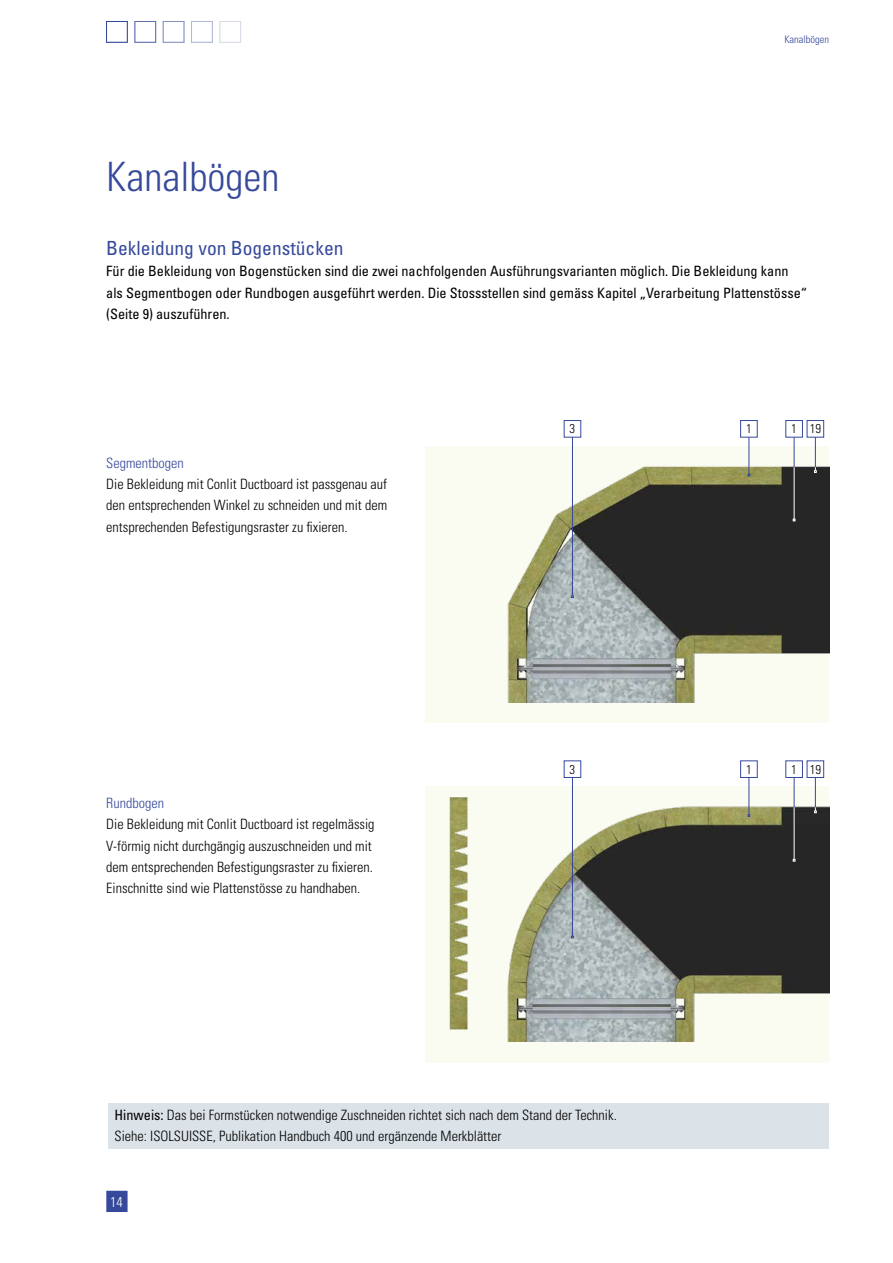
<style>
.page{position:relative;width:893px;height:1263px;background:#fff}
.page>*{position:absolute;margin:0;border:0;box-sizing:border-box;transform-origin:0 0}
.t1{font:300 condensed 40.5px "Univers LT Std";color:#36499b}
.t2{font:condensed 19.5px "Univers LT Std";color:#36499b}
.t3{font:300 condensed 14.25px/21.3px "Univers LT Std";color:#000}
.t4{font:condensed 14.25px/21.3px "Univers LT Std";color:#000}
.t5{font:300 condensed 14.25px "Univers LT Std";color:#36499b}
.t6{font:300 condensed 14.25px "Univers LT Std";color:#fff}
.t7{font:300 condensed 12.75px "Univers LT Std";color:#000}
.t8{font:300 condensed 10.5px "Univers LT Std";color:#36499b}
.s1{font-weight:400}
</style>
<div class="page">
<div style="left:220px;top:21px;width:21px;height:22px;border:1px solid #d7dbeb"></div>
<div style="left:191px;top:21px;width:22px;height:22px;border:1px solid #afb6d7"></div>
<div style="left:163px;top:21px;width:21px;height:22px;border:1px solid #8792c3"></div>
<div style="left:135px;top:21px;width:21px;height:22px;border:1px solid #5e6eaf"></div>
<div style="left:106px;top:21px;width:22px;height:22px;border:1px solid #36499b"></div>
<div style="left:425px;top:787px;width:404px;height:276px;background:#fafbf1"></div>
<div style="left:425px;top:446px;width:404px;height:277px;background:#fafbf1"></div>
<img style="left:507px;top:443px;width:323px;height:259px">
<img style="left:449px;top:797px;width:380px;height:245px">
<div style="left:807px;top:761px;width:17px;height:17px;background:#fff;border:1px solid #36499b"></div>
<div style="left:564px;top:761px;width:17px;height:17px;background:#fff;border:1px solid #36499b"></div>
<div style="left:740px;top:761px;width:17px;height:17px;background:#fff;border:1px solid #36499b"></div>
<div style="left:786px;top:761px;width:17px;height:17px;background:#fff;border:1px solid #36499b"></div>
<div style="left:564px;top:420px;width:17px;height:17px;background:#fff;border:1px solid #36499b"></div>
<div style="left:740px;top:420px;width:17px;height:17px;background:#fff;border:1px solid #36499b"></div>
<div style="left:807px;top:420px;width:17px;height:17px;background:#fff;border:1px solid #36499b"></div>
<div style="left:786px;top:420px;width:17px;height:17px;background:#fff;border:1px solid #36499b"></div>
<hr style="left:794px;top:437px;width:1px;height:30px;background:#36499b">
<hr style="left:815px;top:437px;width:1px;height:30px;background:#36499b">
<hr style="left:815px;top:777px;width:1px;height:30px;background:#36499b">
<hr style="left:749px;top:437px;width:1px;height:37px;background:#36499b">
<hr style="left:572px;top:777px;width:1px;height:159px;background:#36499b">
<hr style="left:572px;top:437px;width:1px;height:159px;background:#36499b">
<hr style="left:749px;top:777px;width:1px;height:37px;background:#36499b">
<hr style="left:794px;top:777px;width:1px;height:30px;background:#36499b">
<hr style="left:794px;top:467px;width:1px;height:52px;background:#fff">
<svg style="left:814px;top:467px;width:2px;height:6px"></svg>
<svg style="left:814px;top:807px;width:2px;height:6px"></svg>
<hr style="left:794px;top:807px;width:1px;height:52px;background:#fff">
<div style="left:108px;top:1103px;width:721px;height:45px;background:#dce3e8"></div>
<div style="left:106px;top:1191px;width:22px;height:21px;background:#36499b;border:2px solid #36499b"></div>
<h1 class="t1" style="left:106px;top:152px;width:175px">Kanalbögen</h1>
<p class="t8" style="left:784px;top:33px;width:46px">Kanalbögen</p>
<h2 class="t2" style="left:106px;top:236px;width:239px">Bekleidung von Bogenstücken</h2>
<p class="t4" style="left:106px;top:260px;width:702px">Für die Bekleidung von Bogenstücken sind die zwei nachfolgenden Ausführungsvarianten möglich. Die Bekleidung kann als Segmentbogen oder Rundbogen ausgeführt werden. Die Stossstellen sind gemäss Kapitel „Verarbeitung Plattenstösse“ (Seite 9) auszuführen.</p>
<p class="t5" style="left:106px;top:454px;width:79px">Segmentbogen</p>
<p class="t3" style="left:106px;top:473px;width:282px;text-align:justify">Die Bekleidung mit Conlit Ductboard ist passgenau auf den entsprechenden Winkel zu schneiden und mit dem entsprechenden Befestigungsraster zu fixieren.</p>
<p class="t5" style="left:106px;top:794px;width:59px">Rundbogen</p>
<p class="t3" style="left:106px;top:813px;width:270px">Die Bekleidung mit Conlit Ductboard ist regelmässig V-förmig nicht durchgängig auszuschneiden und mit dem entsprechenden Befestigungsraster zu fixieren.<br>Einschnitte sind wie Plattenstösse zu handhaben.</p>
<p class="t7" style="left:570px;top:421px;width:7px">3</p>
<p class="t7" style="left:746px;top:421px;width:7px">1</p>
<p class="t7" style="left:791px;top:421px;width:31px">1 19</p>
<p class="t7" style="left:570px;top:762px;width:7px">3</p>
<p class="t7" style="left:746px;top:762px;width:7px">1</p>
<p class="t7" style="left:791px;top:762px;width:31px">1 19</p>
<p class="t3" style="left:115px;top:1105px;width:504px"><span class="s1">Hinweis:</span> Das bei Formstücken notwendige Zuschneiden richtet sich nach dem Stand der Technik.<br>Siehe: ISOLSUISSE, Publikation Handbuch 400 und ergänzende Merkblätter</p>
<p class="t6" style="left:110px;top:1193px;width:14px">14</p>
</div>
